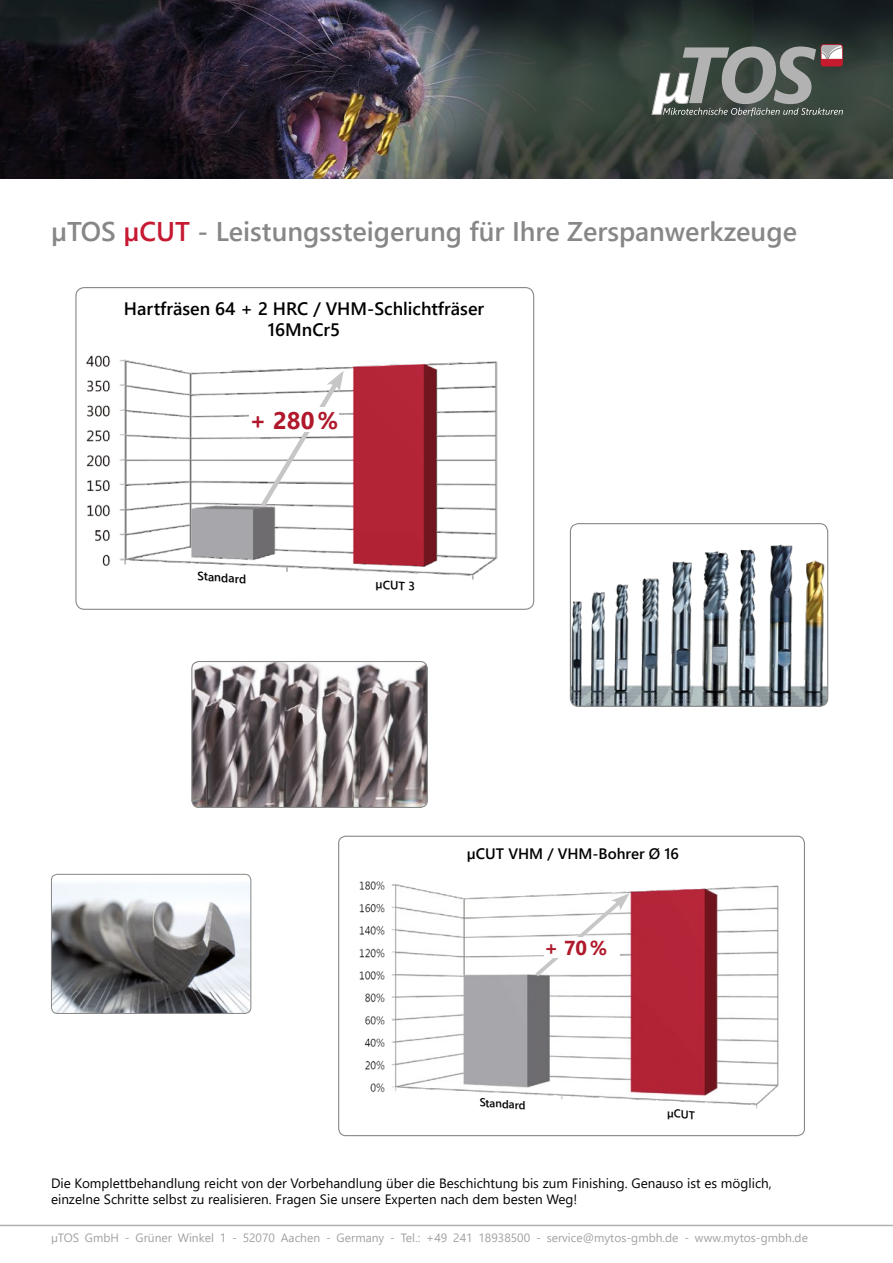
<style>
.page{position:relative;width:893px;height:1263px;background:#fff}
.page>*{position:absolute;margin:0;border:0;box-sizing:border-box;transform-origin:0 0}
.t1{font:600 27px "Segoe UI";color:#878787}
.t2{font:700 24px "Segoe UI";color:#b0182b}
.t3{font:700 20.1px "Segoe UI";color:#b0182b}
.t4{font:600 18px/21.6px "Segoe UI";color:#000;text-align:center}
.t5{font:600 15.15px "Segoe UI";color:#000}
.t6{font:13.5px/16.2px "Segoe UI";color:#000}
.t7{font:12px "Segoe UI";color:#a1a1a1}
.t8{font:600 12px "Segoe UI";color:#000}
.t9{font:600 11.4px "Segoe UI";color:#000}
.s1{color:#c61932}
</style>
<div class="page">
<hr style="left:0;top:1225px;width:893px;height:1px;background:#b3b2b2">
<img style="left:0;top:0;width:893px;height:179px">
<svg style="left:821px;top:44px;width:22px;height:23px"></svg>
<svg style="left:652px;top:45px;width:191px;height:71px;background:#727772"></svg>
<img style="left:51px;top:874px;width:200px;height:139px">
<div style="left:51px;top:874px;width:200px;height:140px;border:1px solid #878787;border-radius:6px"></div>
<img style="left:193px;top:661px;width:234px;height:146px">
<div style="left:191px;top:661px;width:237px;height:147px;border:1px solid #878787;border-radius:7px"></div>
<div style="left:75px;top:287px;width:459px;height:323px;border:1px solid #878787;border-radius:9px"></div>
<img style="left:86px;top:355px;width:412px;height:225px">
<svg style="left:257px;top:371px;width:87px;height:141px"></svg>
<div style="left:250px;top:408px;width:89px;height:24px;background:#fff"></div>
<div style="left:338px;top:836px;width:467px;height:300px;border:1px solid #878787;border-radius:7px"></div>
<img style="left:359px;top:881px;width:420px;height:228px">
<svg style="left:531px;top:893px;width:98px;height:87px"></svg>
<div style="left:544px;top:937px;width:75px;height:21px;background:#fff"></div>
<img style="left:570px;top:525px;width:258px;height:180px">
<div style="left:570px;top:523px;width:258px;height:184px;border:1px solid #878787;border-radius:8px"></div>
<h1 class="t1" style="left:51px;top:206px;width:747px">µTOS <span class="s1">µCUT</span> - Leistungssteigerung für Ihre Zerspanwerkzeuge</h1>
<h3 class="t4" style="left:124px;top:296px;width:362px">Hartfräsen 64 + 2 HRC / VHM-Schlichtfräser<br>16MnCr5</h3>
<h2 class="t2" style="left:250px;top:397px;width:90px">+ 280%</h2>
<p class="t8" style="left:199px;top:564px;width:50px;rotate:4deg">Standard</p>
<p class="t8" style="left:377px;top:573px;width:41px;rotate:4deg">µCUT 3</p>
<p class="t5" style="left:467px;top:839px;width:214px">µCUT VHM / VHM-Bohrer Ø 16</p>
<h3 class="t3" style="left:544px;top:929px;width:64px">+ 70%</h3>
<p class="t9" style="left:481px;top:1091px;width:48px;rotate:4deg">Standard</p>
<p class="t9" style="left:668px;top:1102px;width:29px;rotate:5deg">µCUT</p>
<p class="t6" style="left:51px;top:1174px;width:722px">Die Komplettbehandlung reicht von der Vorbehandlung über die Beschichtung bis zum Finishing. Genauso ist es möglich, einzelne Schritte selbst zu realisieren. Fragen Sie unsere Experten nach dem besten Weg!</p>
<p class="t7" style="left:51px;top:1226px;width:758px">µTOS GmbH - Grüner Winkel 1 - 52070 Aachen - Germany - Tel.: +49 241 18938500 - service@mytos-gmbh.de - www.mytos-gmbh.de</p>
</div>
